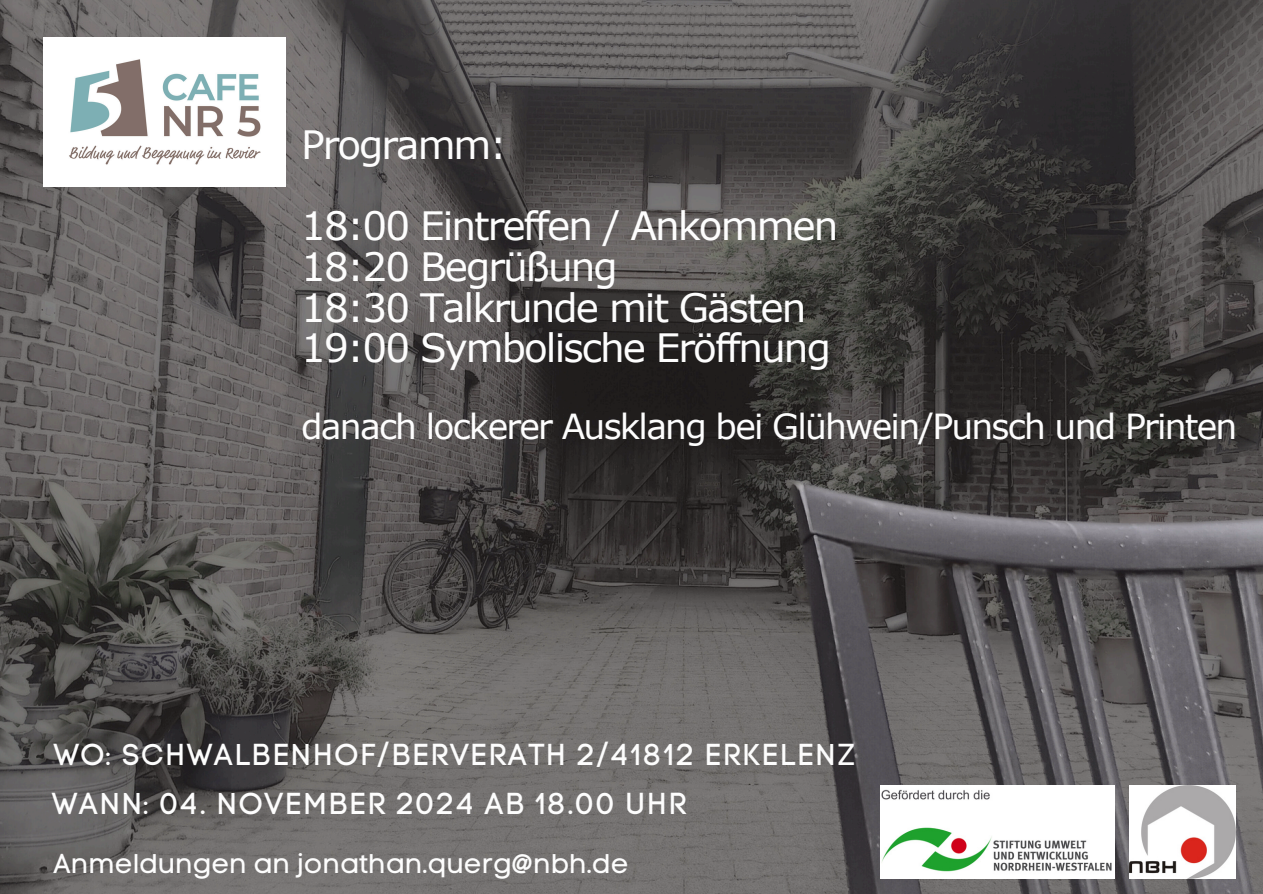
<style>
.page{position:relative;width:1263px;height:894px;background:#fff}
.page>*{position:absolute;margin:0;border:0;box-sizing:border-box;transform-origin:0 0}
.t1{font:39px/40.5px "Verdana";letter-spacing:-.05em;color:#fdfdfd}
.t2{font:34.5px "Verdana";letter-spacing:-.05em;color:#fdfdfd}
.t3{font:30px "Code Pro Normal LC";letter-spacing:.05em;color:#fdfdfd}
.t4{font:27px "Code Pro Normal LC";color:#fdfdfd}
</style>
<div class="page">
<img style="left:0;top:0;width:1263px;height:893px">
<img style="left:44px;top:38px;width:242px;height:148px">
<img style="left:1129px;top:785px;width:106px;height:93px">
<img style="left:880px;top:785px;width:234px;height:93px">
<h1 class="t1" style="left:301px;top:123px;width:208px">Programm:</h1>
<h1 class="t1" style="left:301px;top:204px;width:539px">18:00 Eintreffen / Ankommen<br>18:20 Begrüßung<br>18:30 Talkrunde mit Gästen<br>19:00 Symbolische Eröffnung</h1>
<h2 class="t2" style="left:301px;top:404px;width:938px">danach lockerer Ausklang bei Glühwein/Punsch und Printen</h2>
<p class="t3" style="left:54px;top:735px;width:803px">WO: SCHWALBENHOF/BERVERATH 2/41812 ERKELENZ</p>
<p class="t3" style="left:52px;top:785px;width:636px">WANN: 04. NOVEMBER 2024 AB 18.00 UHR</p>
<p class="t4" style="left:54px;top:846px;width:576px">Anmeldungen an jonathan.querg@nbh.de</p>
</div>
